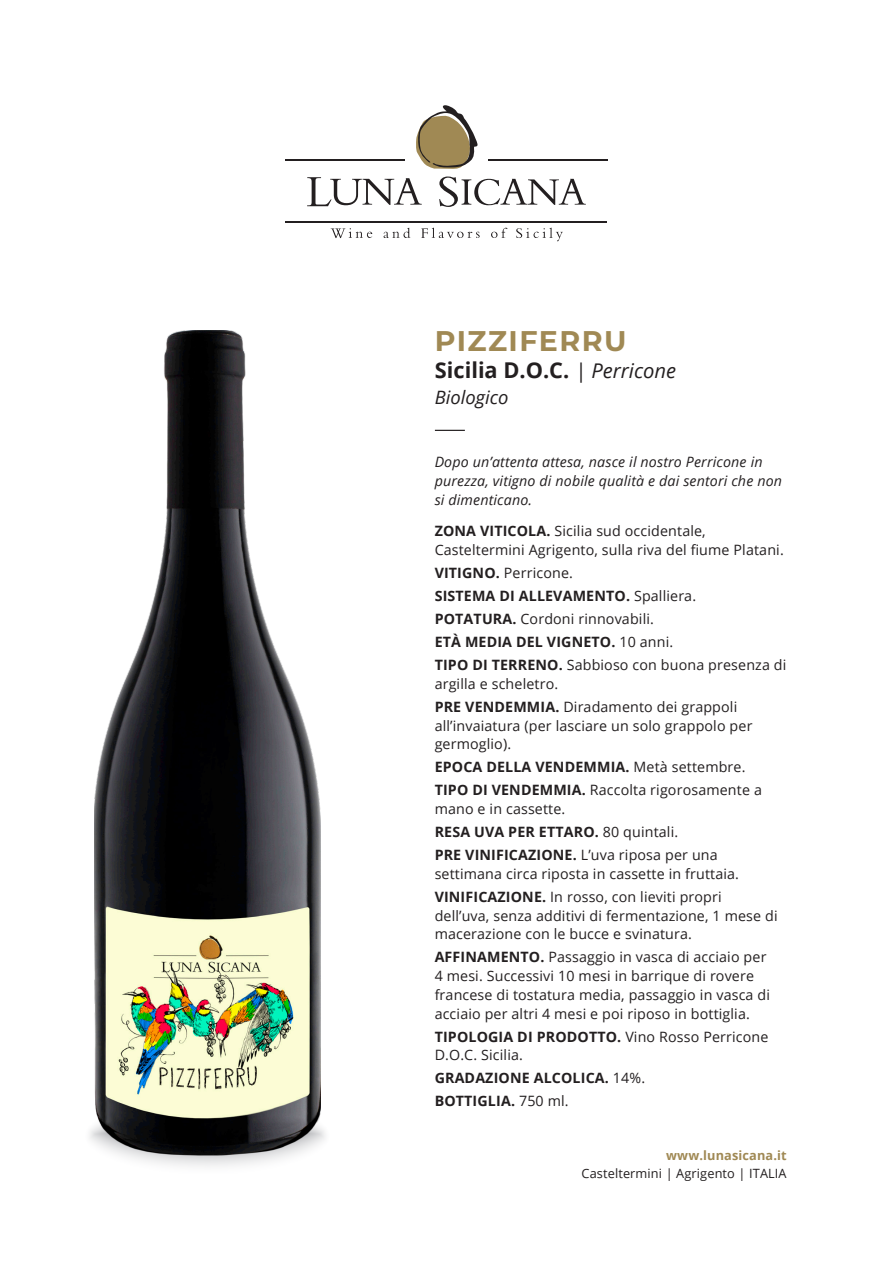
<style>
.page{position:relative;width:893px;height:1263px;background:#fff}
.page>*{position:absolute;margin:0;border:0;box-sizing:border-box;transform-origin:0 0}
.t1{font:700 28.5px "Montserrat";letter-spacing:.05em;color:#a08954}
.t2{font:700 21.75px "Open Sans";color:#231f20}
.t3{font:italic 18.45px "Open Sans";color:#231f20}
.t4{font:14.25px/18.8px "Open Sans";letter-spacing:.01em;color:#231f20}
.t5{font:700 14.25px "Open Sans";letter-spacing:.01em;color:#231f20}
.t6{font:italic 14.25px/18.8px "Open Sans";letter-spacing:.01em;color:#231f20}
.t7{font:12.75px "Open Sans";letter-spacing:.01em;color:#231f20}
.t8{font:700 12.75px "Open Sans";letter-spacing:.01em;color:#a08954}
.s1{font-weight:400;font-style:italic;font-size:20.25px}
.s2{font-weight:700}
.s3{font-weight:400}
</style>
<div class="page">
<hr style="left:435px;top:430px;width:30px;height:1px;background:#231f20">
<svg style="left:331px;top:228px;width:41px;height:10px"></svg>
<svg style="left:384px;top:228px;width:26px;height:10px"></svg>
<svg style="left:421px;top:228px;width:59px;height:10px"></svg>
<svg style="left:491px;top:228px;width:16px;height:10px"></svg>
<svg style="left:516px;top:228px;width:47px;height:13px"></svg>
<svg style="left:416px;top:105px;width:62px;height:64px"></svg>
<hr style="left:286px;top:221px;width:321px;height:2px;background:#231f20">
<hr style="left:286px;top:159px;width:119px;height:1px;background:#231f20">
<hr style="left:488px;top:159px;width:119px;height:1px;background:#231f20">
<svg style="left:307px;top:177px;width:115px;height:29px"></svg>
<svg style="left:439px;top:177px;width:147px;height:30px"></svg>
<svg style="left:84px;top:1096px;width:246px;height:80px"></svg>
<img style="left:94px;top:331px;width:226px;height:824px">
<p class="t1" style="left:435px;top:320px;width:193px">PIZZIFERRU</p>
<p class="t2" style="left:435px;top:354px;width:243px">Sicilia D.O.C. <span class="s1">| Perricone</span></p>
<p class="t3" style="left:435px;top:385px;width:75px">Biologico</p>
<p class="t6" style="left:435px;top:452px;width:349px">Dopo un’attenta attesa, nasce il nostro Perricone in purezza, vitigno di nobile qualità e dai sentori che non si dimenticano.</p>
<p class="t4" style="left:435px;top:521px;width:351px"><span class="s2">ZONA VITICOLA.</span> Sicilia sud occidentale,<br>Casteltermini Agrigento, sulla riva del fiume Platani.</p>
<p class="t4" style="left:435px;top:563px;width:140px"><span class="s2">VITIGNO.</span> Perricone.</p>
<p class="t5" style="left:435px;top:586px;width:263px">SISTEMA DI ALLEVAMENTO. <span class="s3">Spalliera.</span></p>
<p class="t4" style="left:435px;top:609px;width:221px"><span class="s2">POTATURA.</span> Cordoni rinnovabili.</p>
<p class="t5" style="left:435px;top:632px;width:240px">ETÀ MEDIA DEL VIGNETO. <span class="s3">10 anni.</span></p>
<p class="t4" style="left:435px;top:655px;width:353px"><span class="s2">TIPO DI TERRENO.</span> Sabbioso con buona presenza di argilla e scheletro.</p>
<p class="t4" style="left:435px;top:697px;width:319px"><span class="s2">PRE VENDEMMIA.</span> Diradamento dei grappoli all’invaiatura (per lasciare un solo grappolo per germoglio).</p>
<p class="t5" style="left:435px;top:757px;width:312px">EPOCA DELLA VENDEMMIA. <span class="s3">Metà settembre.</span></p>
<p class="t4" style="left:435px;top:780px;width:329px"><span class="s2">TIPO DI VENDEMMIA.</span> Raccolta rigorosamente a mano e in cassette.</p>
<p class="t5" style="left:435px;top:822px;width:245px">RESA UVA PER ETTARO. <span class="s3">80 quintali.</span></p>
<p class="t4" style="left:435px;top:845px;width:306px"><span class="s2">PRE VINIFICAZIONE.</span> L’uva riposa per una settimana circa riposta in cassette in fruttaia.</p>
<p class="t4" style="left:435px;top:887px;width:344px"><span class="s2">VINIFICAZIONE.</span> In rosso, con lieviti propri dell’uva, senza additivi di fermentazione, 1 mese di macerazione con le bucce e svinatura.</p>
<p class="t4" style="left:435px;top:947px;width:337px"><span class="s2">AFFINAMENTO.</span> Passaggio in vasca di acciaio per 4 mesi. Successivi 10 mesi in barrique di rovere francese di tostatura media, passaggio in vasca di acciaio per altri 4 mesi e poi riposo in bottiglia.</p>
<p class="t4" style="left:435px;top:1027px;width:335px"><span class="s2">TIPOLOGIA DI PRODOTTO.</span> Vino Rosso Perricone<br>D.O.C. Sicilia.</p>
<p class="t5" style="left:435px;top:1068px;width:212px">GRADAZIONE ALCOLICA. <span class="s3">14%.</span></p>
<p class="t5" style="left:435px;top:1091px;width:136px">BOTTIGLIA. <span class="s3">750 ml.</span></p>
<p class="t8" style="left:666px;top:1146px;width:122px">www.lunasicana.it</p>
<p class="t7" style="left:581px;top:1164px;width:207px">Casteltermini | Agrigento | ITALIA</p>
</div>
